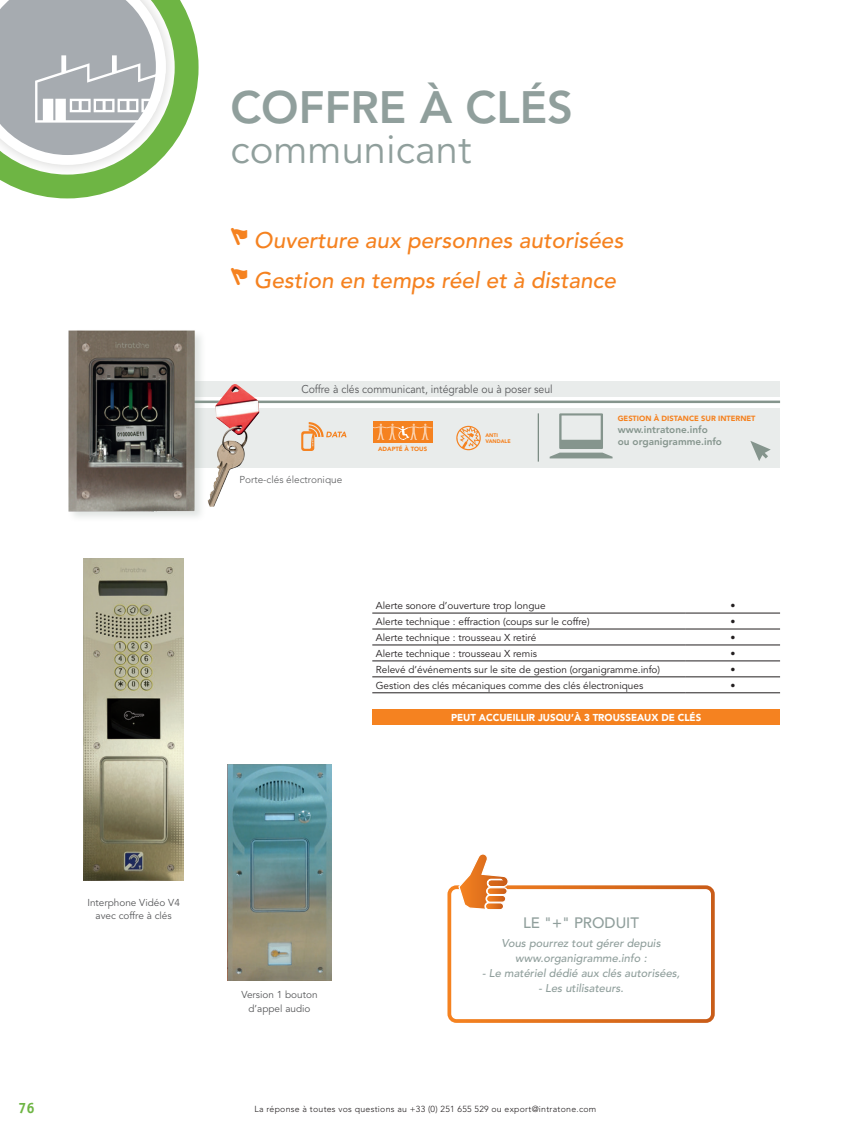
<style>
.page{position:relative;width:851px;height:1134px;background:#fff}
.page>*{position:absolute;margin:0;border:0;box-sizing:border-box;transform-origin:0 0}
.t1{font:800 45px "Avenir LT Std";color:#909f9c}
.t2{font:40px "Avenir LT Std";color:#909f9c}
.t3{font:italic 500 22.5px "Avenir LT Std";color:#f58220}
.t4{font:500 15px "Avenir LT Std";color:#909f9c}
.t5{font:700 15px "Officina Sans";color:#6eb544}
.t6{font:italic 500 11.25px/15px "Avenir LT Std";color:#909f9c;text-align:center}
.t7{font:11.25px "Avenir LT Std";color:#57585a;scale:.93 1}
.t8{font:10px "Avenir LT Std";color:#231f20}
.t9{font:10px/13.8px "Avenir LT Std";color:#57585a;text-align:center}
.t10{font:900 10px "Avenir LT Std";color:#fff}
.t11{font:800 10px "Avenir LT Std";color:#85958d}
.t12{font:300 10px "Avenir LT Std";color:#57585a}
.t13{font:300 8.75px "Avenir LT Std";letter-spacing:.03em;color:#231f20}
.t14{font:900 7.5px "Avenir LT Std";color:#f58220}
.t15{font:900 6px "Avenir LT Std";color:#f58220}
.t16{font:900 5.25px "Avenir LT Std";color:#f58220}
.s1{font-family:"Breezi Icon Set";font-weight:400;font-style:normal}
</style>
<div class="page">
<div style="left:71px;top:409px;width:709px;height:59px;background:#e9eceb"></div>
<div style="left:177px;top:381px;width:603px;height:16px;background:#e9eceb"></div>
<hr style="left:177px;top:401px;width:603px;height:2px;background:#85958d">
<hr style="left:537px;top:413px;width:2px;height:49px;background:#85958d">
<svg style="left:549px;top:413px;width:63px;height:45px"></svg>
<svg style="left:750px;top:441px;width:20px;height:20px"></svg>
<svg style="left:456px;top:426px;width:24px;height:24px"></svg>
<svg style="left:0;top:0;width:198px;height:198px"></svg>
<div style="left:372px;top:709px;width:408px;height:16px;background:#f58220"></div>
<hr style="left:372px;top:613px;width:313px;height:1px;background:#231f20">
<hr style="left:685px;top:613px;width:95px;height:1px;background:#231f20">
<hr style="left:372px;top:629px;width:313px;height:1px;background:#231f20">
<hr style="left:685px;top:629px;width:95px;height:1px;background:#231f20">
<hr style="left:372px;top:645px;width:313px;height:1px;background:#231f20">
<hr style="left:685px;top:645px;width:95px;height:1px;background:#231f20">
<hr style="left:372px;top:661px;width:313px;height:1px;background:#231f20">
<hr style="left:685px;top:661px;width:95px;height:1px;background:#231f20">
<hr style="left:372px;top:676px;width:313px;height:1px;background:#231f20">
<hr style="left:685px;top:676px;width:95px;height:1px;background:#231f20">
<hr style="left:372px;top:692px;width:313px;height:1px;background:#231f20">
<hr style="left:685px;top:692px;width:95px;height:1px;background:#231f20">
<div style="left:67px;top:329px;width:139px;height:194px;background:#85958d;opacity:.25"></div>
<img style="left:67px;top:329px;width:132px;height:186px">
<img style="left:207px;top:384px;width:52px;height:123px">
<img style="left:228px;top:765px;width:103px;height:215px">
<div style="left:447px;top:885px;width:267px;height:138px;border:4px solid #fff;border-radius:7px"></div>
<svg style="left:457px;top:854px;width:52px;height:56px"></svg>
<div style="left:0;top:0;width:178px;height:177px;background:#c7c7c5;opacity:.75"></div>
<svg style="left:0;top:0;width:166px;height:165px"></svg>
<img style="left:84px;top:558px;width:99px;height:322px">
<div style="left:373px;top:421px;width:59px;height:21px;background:#f58220"></div>
<svg style="left:373px;top:424px;width:59px;height:16px"></svg>
<svg style="left:301px;top:422px;width:45px;height:29px"></svg>
<p class="t1" style="left:230px;top:80px;width:344px">COFFRE À CLÉS</p>
<p class="t2" style="left:230px;top:126px;width:242px">communicant</p>
<p class="t3" style="left:230px;top:228px;width:394px"><span class="s1">G</span> Ouverture aux personnes autorisées</p>
<p class="t3" style="left:230px;top:267px;width:387px"><span class="s1">G</span> Gestion en temps réel et à distance</p>
<p class="t7" style="left:301px;top:383px;width:272px">Coffre à clés communicant, intégrable ou à poser seul</p>
<p class="t12" style="left:239px;top:474px;width:104px">Porte-clés électronique</p>
<p class="t15" style="left:378px;top:445px;width:50px">ADAPTÉ À TOUS</p>
<p class="t16" style="left:485px;top:432px;width:14px">ANTI</p>
<p class="t16" style="left:485px;top:438px;width:27px">VANDALE</p>
<p class="t14" style="left:617px;top:413px;width:139px">GESTION À DISTANCE SUR INTERNET</p>
<p class="t11" style="left:617px;top:423px;width:91px">www.intratone.info</p>
<p class="t11" style="left:617px;top:435px;width:106px">ou organigramme.info</p>
<p class="t8" style="left:376px;top:600px;width:171px">Alerte sonore d’ouverture trop longue</p>
<p class="t8" style="left:730px;top:600px;width:6px">•</p>
<p class="t8" style="left:376px;top:616px;width:215px">Alerte technique : effraction (coups sur le coffre)</p>
<p class="t8" style="left:730px;top:616px;width:6px">•</p>
<p class="t8" style="left:376px;top:631px;width:162px">Alerte technique : trousseau X retiré</p>
<p class="t8" style="left:730px;top:631px;width:6px">•</p>
<p class="t8" style="left:376px;top:647px;width:163px">Alerte technique : trousseau X remis</p>
<p class="t8" style="left:730px;top:647px;width:6px">•</p>
<p class="t8" style="left:376px;top:663px;width:286px">Relevé d’événements sur le site de gestion (organigramme.info)</p>
<p class="t8" style="left:730px;top:663px;width:6px">•</p>
<p class="t8" style="left:376px;top:679px;width:269px">Gestion des clés mécaniques comme des clés électroniques</p>
<p class="t8" style="left:730px;top:679px;width:6px">•</p>
<p class="t10" style="left:451px;top:711px;width:252px">PEUT ACCUEILLIR JUSQU’À 3 TROUSSEAUX DE CLÉS</p>
<p class="t9" style="left:87px;top:895px;width:94px">Interphone Vidéo V4 avec coffre à clés</p>
<p class="t9" style="left:241px;top:988px;width:78px">Version 1 bouton d’appel audio</p>
<p class="t4" style="left:523px;top:914px;width:117px">LE "+" PRODUIT</p>
<p class="t6" style="left:501px;top:935px;width:161px">Vous pourrez tout gérer depuis www.organigramme.info :</p>
<p class="t6" style="left:482px;top:965px;width:199px">- Le matériel dédié aux clés autorisées,</p>
<p class="t6" style="left:538px;top:980px;width:87px">- Les utilisateurs.</p>
<h3 class="t5" style="left:18px;top:1099px;width:18px">76</h3>
<p class="t13" style="left:254px;top:1104px;width:343px">La réponse à toutes vos questions au +33 (0) 251 655 529 ou export@intratone.com</p>
</div>
